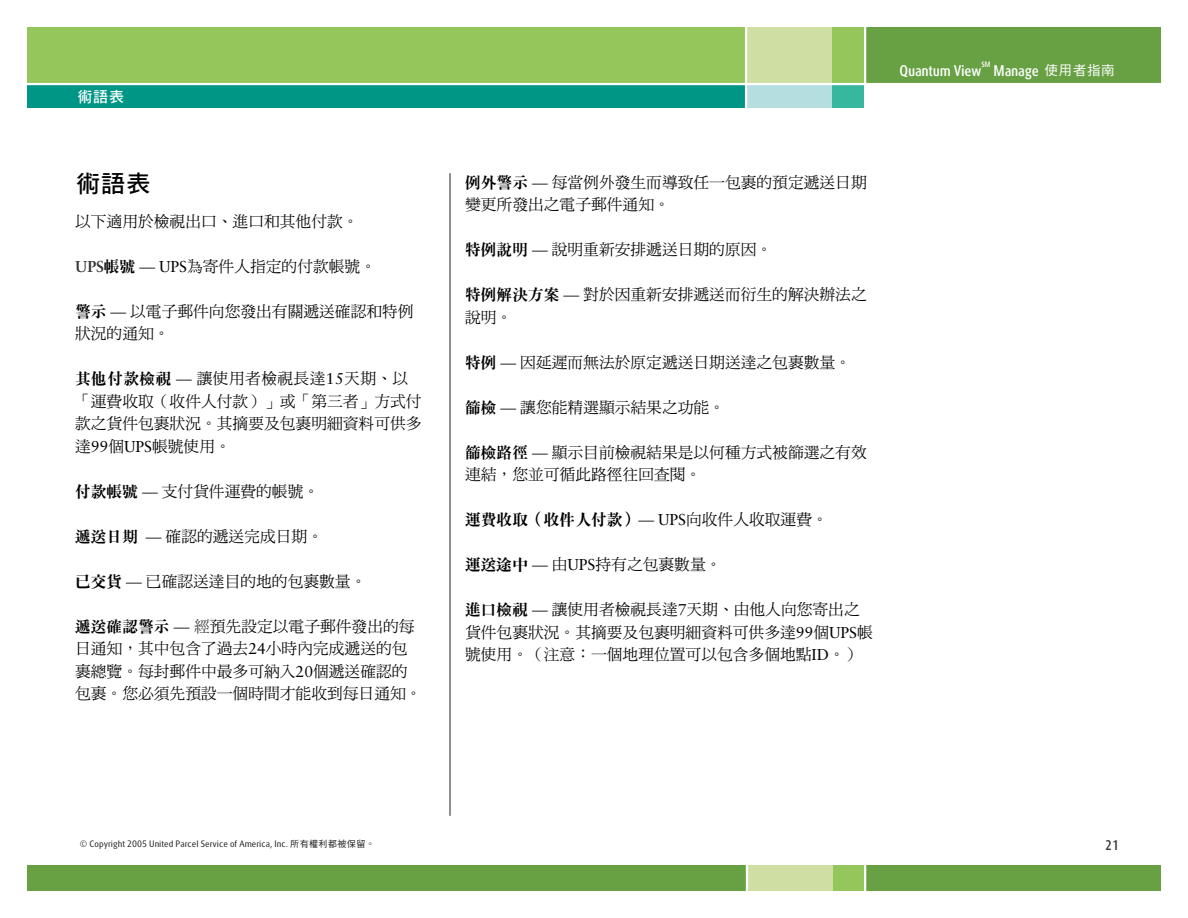
<style>
.page{position:relative;width:1188px;height:918px;background:#fff}
.page>*{position:absolute;margin:0;border:0;box-sizing:border-box;transform-origin:0 0}
.t1{font:24px "DF Hei Bold B5";color:#000}
.t2{font:15.75px/22.5px "DF Ming Medium B5";color:#000}
.t3{font:15.75px "DF Ming X Bold B5";color:#000}
.t4{font:500 condensed 15px "UPS Sans";letter-spacing:-.015em;color:#fff}
.t5{font:15px "DF Hei Bold B5";letter-spacing:.05em;color:#fff}
.t6{font:500 condensed 13.5px "UPS Sans";color:#323436}
.t7{font:9px "UPS Sans";color:#231f20}
.t8{font:500 condensed 7.5px "UPS Sans";color:#fff}
.s1{font-family:"Sabon";font-weight:700;color:#323436}
.s2{font-family:"DF Ming X Bold B5"}
.s3{font-family:"Sabon";color:#323436}
.s4{font-family:"Sabon"}
.s5{color:#323436}
.s6{font-family:"DF Hei Medium B5";font-weight:400;font-stretch:normal;font-size:13.5px}
.s7{font-family:"DF Ming Medium B5"}
.s8{font-family:"DF Hei Medium B5"}
</style>
<div class="page">
<div style="left:829px;top:85px;width:36px;height:23px;background:#36b79e"></div>
<div style="left:746px;top:85px;width:86px;height:23px;background:#b5dee0"></div>
<div style="left:27px;top:85px;width:720px;height:23px;background:#009686"></div>
<div style="left:27px;top:27px;width:1134px;height:56px;background:#95c65b"></div>
<div style="left:746px;top:27px;width:120px;height:56px;background:#cfdfa3"></div>
<div style="left:832px;top:27px;width:34px;height:56px;background:#95c65b"></div>
<div style="left:866px;top:27px;width:295px;height:56px;background:#68a144"></div>
<hr style="left:745px;top:17px;width:2px;height:92px;background:#fff">
<hr style="left:864px;top:22px;width:2px;height:92px;background:#fff">
<div style="left:27px;top:865px;width:855px;height:26px;background:#68a144"></div>
<div style="left:796px;top:865px;width:365px;height:26px;background:#68a144"></div>
<div style="left:791px;top:866px;width:74px;height:25px;background:#95c65b"></div>
<div style="left:746px;top:865px;width:87px;height:26px;background:#cfdfa3"></div>
<hr style="left:864px;top:864px;width:2px;height:34px;background:#fff">
<hr style="left:746px;top:864px;width:2px;height:34px;background:#fff">
<hr style="left:450px;top:173px;width:1px;height:643px;background:#231f20">
<p class="t5" style="left:78px;top:89px;width:48px">術語表</p>
<p class="t5" style="left:75px;top:90px;width:48px">術語表</p>
<h1 class="t1" style="left:76px;top:171px;width:76px">術語表</h1>
<p class="t2" style="left:75px;top:210px;width:285px">以下適用於檢視出口、進口和其他付款。</p>
<p class="t2" style="left:75px;top:255px;width:303px"><span class="s1">UPS</span><span class="s2">帳號</span> <span class="s3">—</span> <span class="s4">UPS</span>為寄件人指定的付款帳號。</p>
<p class="t2" style="left:75px;top:300px;width:340px"><span class="s2">警示</span> <span class="s3">—</span> 以電子郵件向您發出有關遞送確認和特例狀況的通知。</p>
<p class="t2" style="left:75px;top:368px;width:348px"><span class="s2">其他付款檢視</span> <span class="s3">—</span> 讓使用者檢視長達<span class="s4">15</span>天期、以「運費收取（收件人付款）」或「第三者」方式付款之貨件包裹狀況。其摘要及包裹明細資料可供多達<span class="s4">99</span>個<span class="s4">UPS</span>帳號使用。</p>
<p class="t2" style="left:75px;top:480px;width:246px"><span class="s2">付款帳號</span> <span class="s3">—</span> 支付貨件運費的帳號。</p>
<p class="t2" style="left:75px;top:525px;width:250px"><span class="s2">遞送日期</span> <span class="s3">—</span> 確認的遞送完成日期。</p>
<p class="t2" style="left:75px;top:570px;width:293px"><span class="s2">已交貨</span> <span class="s3">—</span> 已確認送達目的地的包裹數量。</p>
<p class="t2" style="left:75px;top:615px;width:348px"><span class="s2">遞送確認警示</span> <span class="s3">—</span> <span class="s5">經</span>預先設定以電子郵件發出的每日通知，其中包含了過去<span class="s4">24</span>小時內完成遞送的包裹總覽。每封郵件中最多可納入<span class="s4">20</span>個遞送確認的包裹。您必須先預設一個時間才能收到每日通知。</p>
<p class="t8" style="left:982px;top:60px;width:10px">SM</p>
<p class="t4" style="left:994px;top:62px;width:123px">Manage <span class="s6">使用者指南</span></p>
<p class="t4" style="left:900px;top:62px;width:84px">Quantum View</p>
<p class="t2" style="left:465px;top:172px;width:403px"><span class="s2">例外警示</span> <span class="s3">—</span> 每當例外發生而導致任一包裹的預定遞送日期變更所發出之電子郵件通知。</p>
<p class="t2" style="left:465px;top:239px;width:309px"><span class="s2">特例說明</span> <span class="s3">—</span> 說明重新安排遞送日期的原因。</p>
<p class="t2" style="left:465px;top:284px;width:403px"><span class="s2">特例解決方案</span> <span class="s3">—</span> 對於因重新安排遞送而衍生的解決辦法之說明。</p>
<p class="t2" style="left:465px;top:352px;width:387px"><span class="s2">特例</span> <span class="s3">—</span> 因延遲而無法於原定遞送日期送達之包裹數量。</p>
<p class="t2" style="left:465px;top:397px;width:261px"><span class="s2">篩檢</span> <span class="s3">—</span> 讓您能精選顯示結果之功能。</p>
<p class="t2" style="left:465px;top:442px;width:403px"><span class="s2">篩檢路徑</span> <span class="s3">—</span> 顯示目前檢視結果是以何種方式被篩選之有效連結，您並可循此路徑往回查閱。</p>
<p class="t3" style="left:465px;top:512px;width:364px">運費收取（收件人付款）<span class="s3">—</span> <span class="s4">UPS</span><span class="s7">向收件人收取運費。</span></p>
<p class="t2" style="left:465px;top:554px;width:258px"><span class="s2">運送途中</span> <span class="s3">—</span> 由<span class="s4">UPS</span>持有之包裹數量。</p>
<p class="t2" style="left:465px;top:599px;width:409px"><span class="s2">進口檢視</span> <span class="s3">—</span> 讓使用者檢視長達<span class="s4">7</span>天期、由他人向您寄出之貨件包裹狀況。其摘要及包裹明細資料可供多達<span class="s4">99</span>個<span class="s4">UPS</span>帳號使用。（注意：一個地理位置可以包含多個地點<span class="s4">ID</span>。）</p>
<p class="t7" style="left:80px;top:839px;width:297px">© Copyright 2005 United Parcel Service of America, Inc. <span class="s8">所有權利都被保留。</span></p>
<p class="t6" style="left:1105px;top:838px;width:15px">21</p>
</div>
